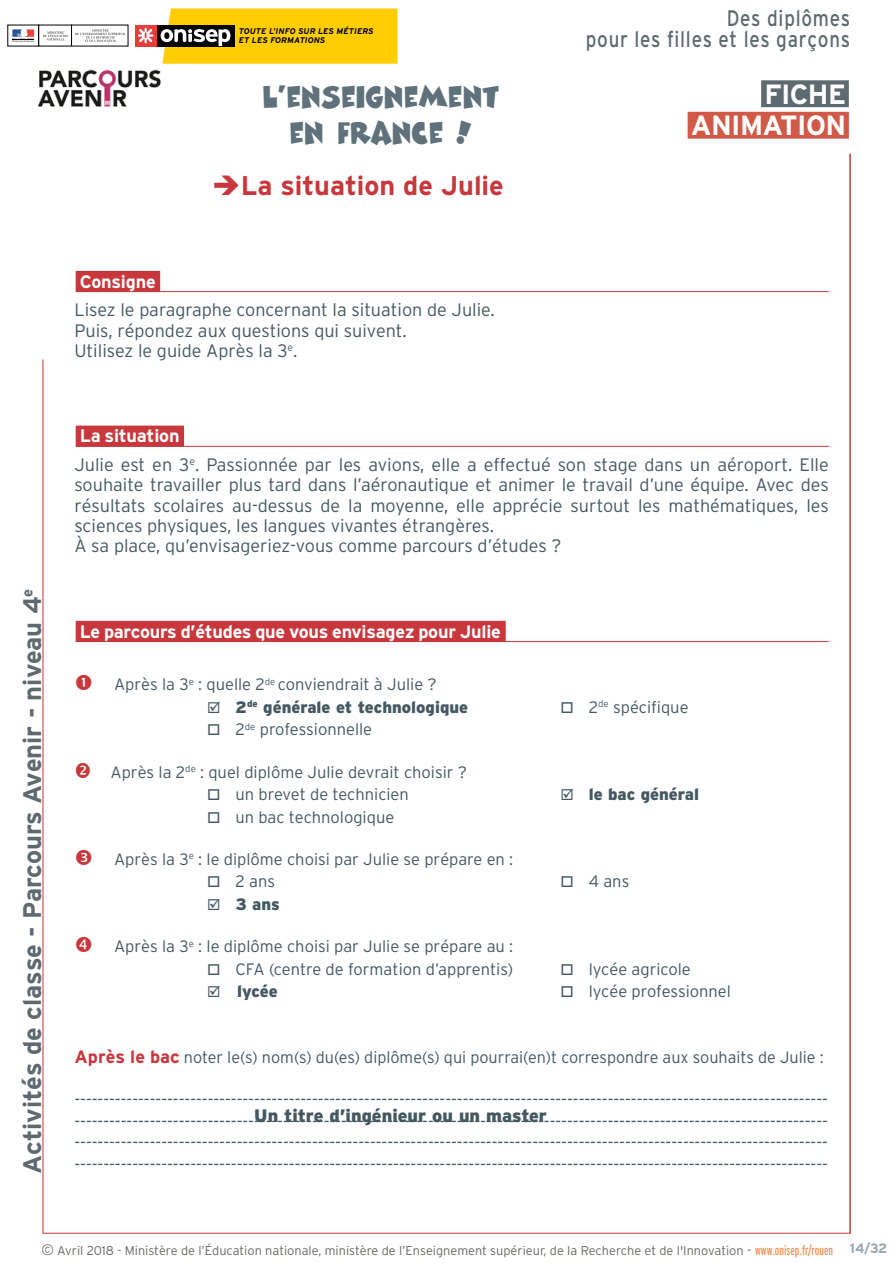
<style>
.page{position:relative;width:893px;height:1263px;background:#fff}
.page>*{position:absolute;margin:0;border:0;box-sizing:border-box;transform-origin:0 0}
.t1{font:800 30px/36px "Comix";color:#5f717b;text-align:center}
.t2{font:700 27.75px/31.5px "Interstate";letter-spacing:-.02em;color:#fff;text-align:right}
.t3{font:700 27px "Interstate";color:#c8373b}
.t4{font:700 25.5px "Interstate";color:#5d6a70}
.t5{font:22.5px/20.7px "Interstate";letter-spacing:.04em;color:#5d6a70;text-align:right;scale:.83 1}
.t6{font:300 18px/20.2px "Interstate";color:#445862}
.t7{font:700 18px "Interstate";letter-spacing:-.01em;color:#fff}
.t8{font:900 18px "Interstate";color:#445862}
.t9{font:300 16.5px "Interstate";color:#445862}
.t10{font:900 16.5px "Interstate";color:#445862}
.t11{font:300 12.75px "Interstate";color:#6a6864}
.t12{font:italic 700 8.25px/9px "Interstate";letter-spacing:.01em;color:#000}
.s1{font-weight:700;color:#fff}
.s2{font-weight:700;font-size:18px;color:#c8373b}
.s3{font-size:15px}
.s4{font-size:13.5px}
.s5{font-weight:400;font-stretch:extra-condensed;font-size:13.5px;color:#f1925b}
.s6{font-weight:700;font-size:13.5px;color:#97a7b1}
</style>
<div class="page">
<hr style="left:43px;top:359px;width:1px;height:874px;background:#c8373b">
<hr style="left:43px;top:1233px;width:807px;height:1px;background:#c8373b">
<hr style="left:850px;top:154px;width:1px;height:1079px;background:#c8373b">
<img style="left:38px;top:69px;width:123px;height:38px">
<div style="left:156px;top:25px;width:79px;height:21px;background:#000"></div>
<svg style="left:161px;top:9px;width:237px;height:55px;background:#eabf10"></svg>
<div style="left:135px;top:25px;width:21px;height:21px;background:#e53d3a"></div>
<svg style="left:138px;top:28px;width:15px;height:15px"></svg>
<svg style="left:12px;top:29px;width:22px;height:13px"></svg>
<svg style="left:75px;top:29px;width:51px;height:13px"></svg>
<svg style="left:43px;top:31px;width:25px;height:9px"></svg>
<div style="left:761px;top:80px;width:88px;height:27px;background:#5d6a70"></div>
<div style="left:688px;top:112px;width:161px;height:27px;background:#d15948"></div>
<div style="left:76px;top:271px;width:84px;height:21px;background:#c8373b"></div>
<hr style="left:76px;top:291px;width:753px;height:1px;background:#c8373b">
<div style="left:76px;top:426px;width:108px;height:21px;background:#c8373b"></div>
<hr style="left:76px;top:446px;width:753px;height:1px;background:#c8373b">
<div style="left:76px;top:621px;width:430px;height:21px;background:#c8373b"></div>
<hr style="left:76px;top:641px;width:753px;height:1px;background:#c8373b">
<p class="t12" style="left:239px;top:27px;width:136px">TOUTE L’INFO SUR LES MÉTIERS<br>ET LES FORMATIONS</p>
<h1 class="t1" style="left:262px;top:78px;width:238px">L’ENSEIGNEMENT<br>EN FRANCE !</h1>
<h3 class="t3" style="left:212px;top:169px;width:293px">➔La situation de Julie</h3>
<p class="t7" style="left:80px;top:270px;width:77px">Consigne</p>
<p class="t6" style="left:74px;top:300px;width:422px">Lisez le paragraphe concernant la situation de Julie.<br>Puis, répondez aux questions qui suivent.<br>Utilisez le guide Après la 3<sup>e</sup>.</p>
<p class="t5" style="left:586px;top:7px;width:320px">Des diplômes<br>pour les filles et les garçons</p>
<h2 class="t2" style="left:691px;top:78px;width:157px">FICHE<br>ANIMATION</h2>
<h3 class="t4" style="left:17px;top:1173px;width:586px;rotate:-90deg">Activités de classe - Parcours Avenir - niveau 4<sup>e</sup></h3>
<p class="t6" style="left:74px;top:421px;width:756px;line-height:28.8px;text-indent:6px"><span class="s1">La situation<br></span>Julie est en 3<sup>e</sup>. Passionnée par les avions, elle a effectué son stage dans un aéroport. Elle</p>
<p class="t6" style="left:74px;top:475px;width:756px">souhaite travailler plus tard dans l’aéronautique et animer le travail d’une équipe. Avec des résultats scolaires au-dessus de la moyenne, elle apprécie surtout les mathématiques, les sciences physiques, les langues vivantes étrangères.<br>À sa place, qu’envisageriez-vous comme parcours d’études ?</p>
<p class="t7" style="left:80px;top:620px;width:423px">Le parcours d’études que vous envisagez pour Julie</p>
<p class="t9" style="left:114px;top:674px;width:324px">Après la 3<sup>e</sup> : quelle 2<sup>de</sup> conviendrait à Julie ?</p>
<p class="t10" style="left:207px;top:697px;width:262px">☑ 2<sup>de</sup> générale et technologique</p>
<p class="t9" style="left:560px;top:697px;width:130px">□ 2<sup>de</sup> spécifique</p>
<p class="t9" style="left:207px;top:719px;width:167px">□ 2<sup>de</sup> professionnelle</p>
<p class="t9" style="left:111px;top:762px;width:358px">Après la 2<sup>de</sup> : quel diplôme Julie devrait choisir ?</p>
<p class="t9" style="left:207px;top:784px;width:203px">□ un brevet de technicien</p>
<p class="t10" style="left:560px;top:784px;width:140px">☑ le bac général</p>
<p class="t9" style="left:207px;top:807px;width:189px">□ un bac technologique</p>
<p class="t9" style="left:114px;top:849px;width:401px">Après la 3<sup>e</sup> : le diplôme choisi par Julie se prépare en :</p>
<p class="t9" style="left:207px;top:871px;width:69px">□ 2 ans</p>
<p class="t9" style="left:560px;top:871px;width:70px">□ 4 ans</p>
<p class="t10" style="left:207px;top:894px;width:74px">☑ 3 ans</p>
<p class="t9" style="left:114px;top:936px;width:401px">Après la 3<sup>e</sup> : le diplôme choisi par Julie se prépare au :</p>
<p class="t9" style="left:207px;top:959px;width:308px">□ CFA (centre de formation d’apprentis)</p>
<p class="t9" style="left:560px;top:959px;width:132px">□ lycée agricole</p>
<p class="t10" style="left:207px;top:981px;width:72px">☑ lycée</p>
<p class="t9" style="left:560px;top:981px;width:172px">□ lycée professionnel</p>
<p class="t9" style="left:74px;top:1047px;width:751px"><span class="s2">Après le bac</span> noter le(s) nom(s) du(es) diplôme(s) qui pourrai(en)t correspondre aux souhaits de Julie :</p>
<p class="t6" style="left:74px;top:1089px;width:755px;line-height:21.6px;text-align:justify">---------------------------------------------------------------------------------------------------------------------------------- ---------------------------------------------------------------------------------------------------------------------------------- ---------------------------------------------------------------------------------------------------------------------------------- ----------------------------------------------------------------------------------------------------------------------------------</p>
<p class="t8" style="left:254px;top:1105px;width:294px">Un titre d’ingénieur ou un master</p>
<p class="t11" style="left:41px;top:1242px;width:847px"><span class="s3">©</span> Avril 2018 - Ministère de l’Éducation nationale, ministère de l’Enseignement supérieur, de la Recherche et de l'Innovation <span class="s4">-</span> <span class="s5">www.onisep.fr/rouen</span> <span class="s6">14/32</span></p>
</div>
